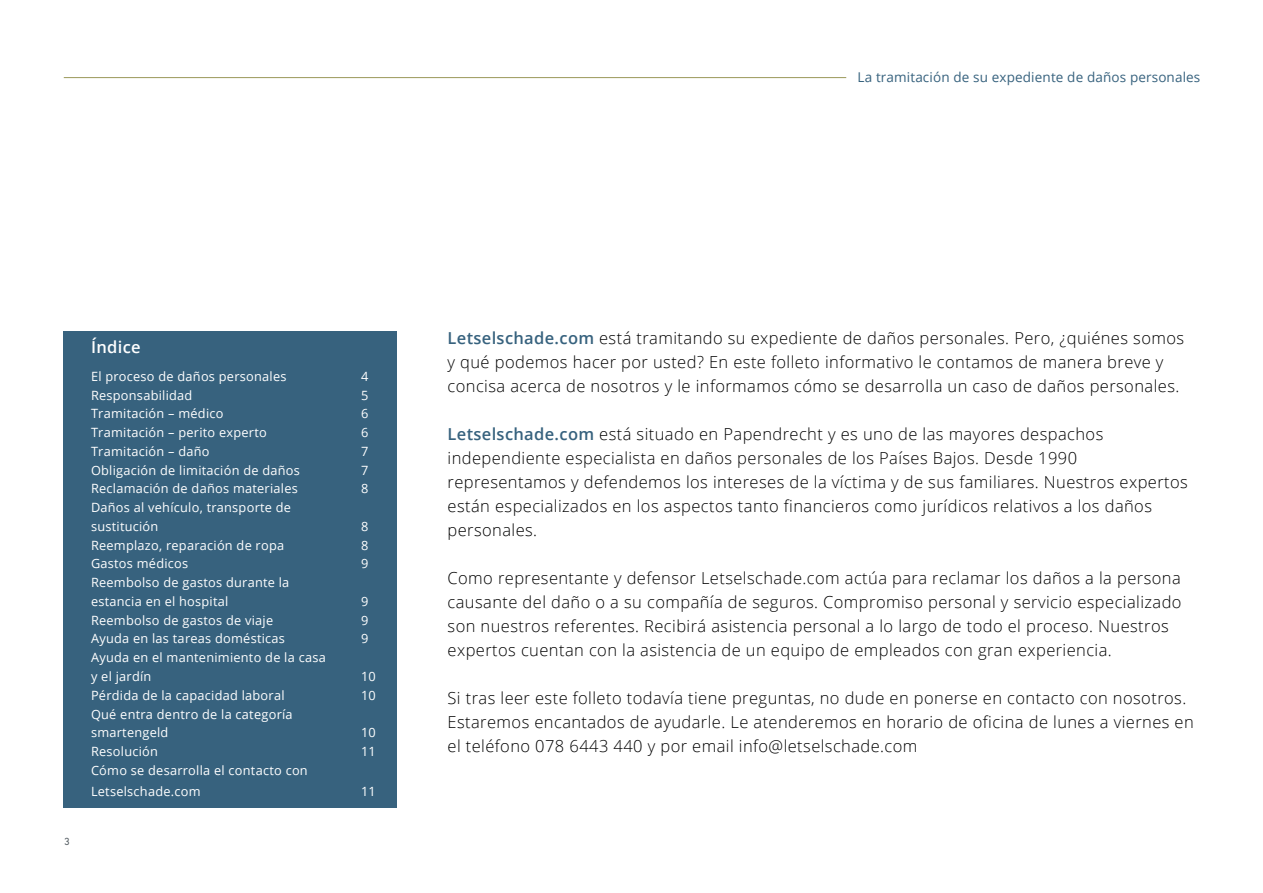
<style>
.page{position:relative;width:1263px;height:893px;background:#fff}
.page>*{position:absolute;margin:0;border:0;box-sizing:border-box;transform-origin:0 0}
.t1{font:300 16.5px/24px "Open Sans";letter-spacing:.025em;color:#000}
.t2{font:600 16.5px "Open Sans";letter-spacing:.02em;color:#fff}
.t3{font:13.5px "Open Sans";letter-spacing:.01em;color:#37627e}
.t4{font:12.75px/18.8px "Open Sans";letter-spacing:.02em;color:#fff}
.t5{font:10.5px "DIN Next LT Pro";color:#535c62}
.s1{font-weight:600;color:#37627e}
</style>
<div class="page">
<hr style="left:64px;top:77px;width:782px;height:1px;background:#9a985a">
<div style="left:64px;top:332px;width:333px;height:476px;background:#37627e"></div>
<p class="t3" style="left:857px;top:67px;width:344px">La tramitación de su expediente de daños personales</p>
<p class="t5" style="left:64px;top:835px;width:7px">3</p>
<p class="t2" style="left:91px;top:336px;width:51px">Índice</p>
<p class="t4" style="left:91px;top:367px;width:197px">El proceso de daños personales</p>
<p class="t4" style="left:361px;top:367px;width:9px">4</p>
<p class="t4" style="left:91px;top:385px;width:103px">Responsabilidad</p>
<p class="t4" style="left:361px;top:385px;width:9px">5</p>
<p class="t4" style="left:91px;top:404px;width:134px">Tramitación – médico</p>
<p class="t4" style="left:361px;top:404px;width:9px">6</p>
<p class="t4" style="left:91px;top:423px;width:177px">Tramitación – perito experto</p>
<p class="t4" style="left:361px;top:423px;width:9px">6</p>
<p class="t4" style="left:91px;top:442px;width:120px">Tramitación – daño</p>
<p class="t4" style="left:361px;top:442px;width:9px">7</p>
<p class="t4" style="left:91px;top:460px;width:210px">Obligación de limitación de daños</p>
<p class="t4" style="left:361px;top:460px;width:9px">7</p>
<p class="t4" style="left:91px;top:479px;width:208px">Reclamación de daños materiales</p>
<p class="t4" style="left:361px;top:479px;width:9px">8</p>
<p class="t4" style="left:91px;top:498px;width:202px">Daños al vehículo, transporte de sustitución</p>
<p class="t4" style="left:361px;top:517px;width:9px">8</p>
<p class="t4" style="left:91px;top:535px;width:195px">Reemplazo, reparación de ropa</p>
<p class="t4" style="left:361px;top:535px;width:9px">8</p>
<p class="t4" style="left:91px;top:554px;width:99px">Gastos médicos</p>
<p class="t4" style="left:361px;top:554px;width:9px">9</p>
<p class="t4" style="left:91px;top:573px;width:200px">Reembolso de gastos durante la estancia en el hospital</p>
<p class="t4" style="left:361px;top:592px;width:9px">9</p>
<p class="t4" style="left:91px;top:610px;width:184px">Reembolso de gastos de viaje</p>
<p class="t4" style="left:361px;top:610px;width:9px">9</p>
<p class="t4" style="left:91px;top:629px;width:195px">Ayuda en las tareas domésticas</p>
<p class="t4" style="left:361px;top:629px;width:9px">9</p>
<p class="t4" style="left:91px;top:648px;width:236px">Ayuda en el mantenimiento de la casa y el jardín</p>
<p class="t4" style="left:361px;top:667px;width:16px">10</p>
<p class="t4" style="left:91px;top:685px;width:195px">Pérdida de la capacidad laboral</p>
<p class="t4" style="left:361px;top:685px;width:16px">10</p>
<p class="t4" style="left:91px;top:704px;width:203px">Qué entra dentro de la categoría smartengeld</p>
<p class="t4" style="left:361px;top:723px;width:16px">10</p>
<p class="t4" style="left:91px;top:742px;width:68px">Resolución</p>
<p class="t4" style="left:361px;top:742px;width:16px">11</p>
<p class="t4" style="left:91px;top:759px;width:218px;line-height:21px">Cómo se desarrolla el contacto con<br>Letselschade.com</p>
<p class="t4" style="left:361px;top:781px;width:16px">11</p>
<p class="t1" style="left:448px;top:325px;width:738px"><span class="s1">Letselschade.com</span> está tramitando su expediente de daños personales. Pero, ¿quiénes somos y qué podemos hacer por usted? En este folleto informativo le contamos de manera breve y concisa acerca de nosotros y le informamos cómo se desarrolla un caso de daños personales.</p>
<p class="t1" style="left:448px;top:421px;width:742px"><span class="s1">Letselschade.com</span> está situado en Papendrecht y es uno de las mayores despachos independiente especialista en daños personales de los Países Bajos. Desde 1990 representamos y defendemos los intereses de la víctima y de sus familiares. Nuestros expertos están especializados en los aspectos tanto financieros como jurídicos relativos a los daños personales.</p>
<p class="t1" style="left:448px;top:565px;width:735px">Como representante y defensor Letselschade.com actúa para reclamar los daños a la persona causante del daño o a su compañía de seguros. Compromiso personal y servicio especializado son nuestros referentes. Recibirá asistencia personal a lo largo de todo el proceso. Nuestros expertos cuentan con la asistencia de un equipo de empleados con gran experiencia.</p>
<p class="t1" style="left:448px;top:685px;width:748px">Si tras leer este folleto todavía tiene preguntas, no dude en ponerse en contacto con nosotros.<br>Estaremos encantados de ayudarle. Le atenderemos en horario de oficina de lunes a viernes en el teléfono 078 6443 440 y por email info@letselschade.com</p>
</div>
